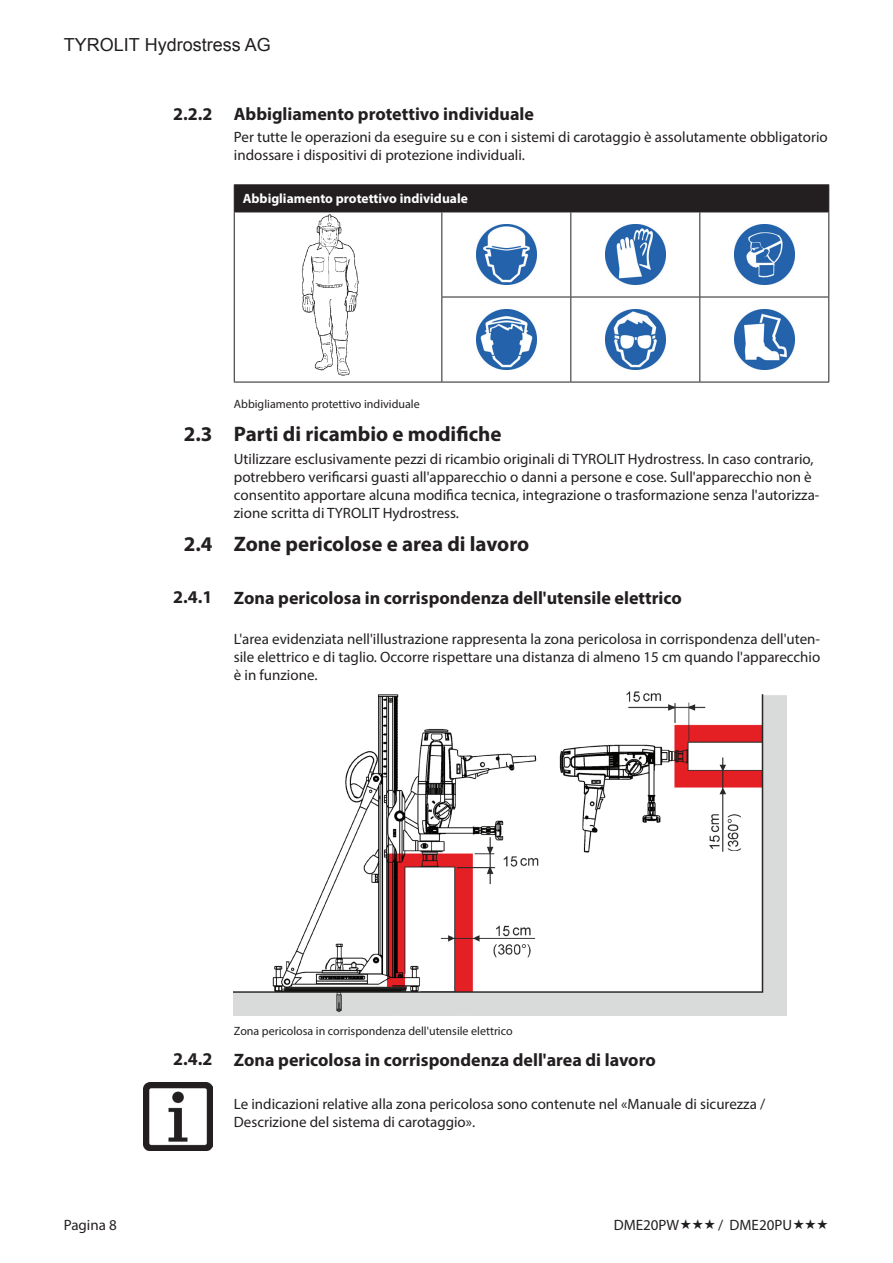
<style>
.page{position:relative;width:893px;height:1263px;background:#fff}
.page>*{position:absolute;margin:0;border:0;box-sizing:border-box;transform-origin:0 0}
.t1{font:700 21px "Myriad Pro";color:#231f20}
.t2{font:700 18px "Myriad Pro";color:#231f20}
.t3{font:18px "Arial";color:#231f20}
.t4{font:15px/18px "Myriad Pro";color:#231f20}
.t5{font:700 13.5px "Myriad Pro";color:#fff}
.t6{font:12px "Myriad Pro";color:#231f20}
</style>
<div class="page">
<hr style="left:234px;top:212px;width:208px;height:1px;background:#231f20">
<hr style="left:442px;top:212px;width:129px;height:1px;background:#231f20">
<hr style="left:571px;top:212px;width:129px;height:1px;background:#231f20">
<hr style="left:234px;top:382px;width:208px;height:1px;background:#231f20">
<hr style="left:234px;top:184px;width:208px;height:1px;background:#231f20">
<div style="left:234px;top:185px;width:595px;height:27px;background:#231f20"></div>
<hr style="left:442px;top:184px;width:129px;height:1px;background:#231f20">
<hr style="left:571px;top:184px;width:129px;height:1px;background:#231f20">
<hr style="left:700px;top:184px;width:129px;height:1px;background:#231f20">
<hr style="left:234px;top:212px;width:1px;height:85px;background:#231f20">
<hr style="left:441px;top:212px;width:1px;height:85px;background:#231f20">
<hr style="left:570px;top:212px;width:1px;height:85px;background:#231f20">
<hr style="left:700px;top:212px;width:129px;height:1px;background:#231f20">
<hr style="left:699px;top:212px;width:1px;height:85px;background:#231f20">
<hr style="left:828px;top:212px;width:1px;height:85px;background:#231f20">
<hr style="left:234px;top:297px;width:1px;height:85px;background:#231f20">
<hr style="left:441px;top:297px;width:130px;height:1px;background:#231f20">
<hr style="left:441px;top:297px;width:1px;height:85px;background:#231f20">
<hr style="left:571px;top:297px;width:129px;height:1px;background:#231f20">
<hr style="left:570px;top:297px;width:1px;height:85px;background:#231f20">
<hr style="left:700px;top:297px;width:129px;height:1px;background:#231f20">
<hr style="left:699px;top:297px;width:1px;height:85px;background:#231f20">
<hr style="left:828px;top:297px;width:1px;height:85px;background:#231f20">
<hr style="left:442px;top:382px;width:129px;height:1px;background:#231f20">
<hr style="left:571px;top:382px;width:129px;height:1px;background:#231f20">
<hr style="left:700px;top:382px;width:129px;height:1px;background:#231f20">
<img style="left:302px;top:214px;width:57px;height:161px">
<img style="left:477px;top:225px;width:59px;height:59px">
<img style="left:606px;top:225px;width:59px;height:59px">
<img style="left:735px;top:225px;width:59px;height:59px">
<img style="left:477px;top:310px;width:59px;height:59px">
<img style="left:606px;top:310px;width:59px;height:59px">
<img style="left:735px;top:310px;width:59px;height:59px">
<img style="left:234px;top:691px;width:553px;height:324px">
<img style="left:144px;top:1082px;width:69px;height:69px">
<p class="t3" style="left:64px;top:33px;width:209px">TYROLIT Hydrostress AG</p>
<p class="t2" style="left:173px;top:102px;width:41px">2.2.2</p>
<p class="t2" style="left:234px;top:102px;width:302px">Abbigliamento protettivo individuale</p>
<p class="t4" style="left:234px;top:128px;width:595px">Per tutte le operazioni da eseguire su e con i sistemi di carotaggio è assolutamente obbligatorio indossare i dispositivi di protezione individuali.</p>
<p class="t5" style="left:243px;top:190px;width:227px">Abbigliamento protettivo individuale</p>
<h1 class="t1" style="left:184px;top:421px;width:30px">2.3</h1>
<h1 class="t1" style="left:184px;top:531px;width:30px">2.4</h1>
<p class="t2" style="left:173px;top:586px;width:41px">2.4.1</p>
<p class="t6" style="left:234px;top:396px;width:187px">Abbigliamento protettivo individuale</p>
<h1 class="t1" style="left:234px;top:420px;width:269px">Parti di ricambio e modifiche</h1>
<p class="t4" style="left:234px;top:449px;width:587px">Utilizzare esclusivamente pezzi di ricambio originali di TYROLIT Hydrostress. In caso contrario, potrebbero verificarsi guasti all'apparecchio o danni a persone e cose. Sull'apparecchio non è consentito apportare alcuna modifica tecnica, integrazione o trasformazione senza l'autorizza&shy;zione scritta di TYROLIT Hydrostress.</p>
<h1 class="t1" style="left:234px;top:530px;width:297px">Zone pericolose e area di lavoro</h1>
<p class="t2" style="left:234px;top:586px;width:449px">Zona pericolosa in corrispondenza dell'utensile elettrico</p>
<p class="t4" style="left:234px;top:630px;width:588px;text-align:justify">L'area evidenziata nell'illustrazione rappresenta la zona pericolosa in corrispondenza dell'uten&shy;sile elettrico e di taglio. Occorre rispettare una distanza di almeno 15 cm quando l'apparecchio è in funzione.</p>
<p class="t2" style="left:173px;top:1047px;width:41px">2.4.2</p>
<p class="t6" style="left:234px;top:1024px;width:280px">Zona pericolosa in corrispondenza dell'utensile elettrico</p>
<p class="t2" style="left:234px;top:1048px;width:423px">Zona pericolosa in corrispondenza dell'area di lavoro</p>
<p class="t4" style="left:234px;top:1095px;width:533px">Le indicazioni relative alla zona pericolosa sono contenute nel «Manuale di sicurezza /<br>Descrizione del sistema di carotaggio».</p>
<p class="t4" style="left:64px;top:1215px;width:55px">Pagina 8</p>
<p class="t4" style="left:614px;top:1215px;width:67px">DME20PW</p>
<p class="t4" style="left:718px;top:1215px;width:76px">/ DME20PU</p>
</div>
